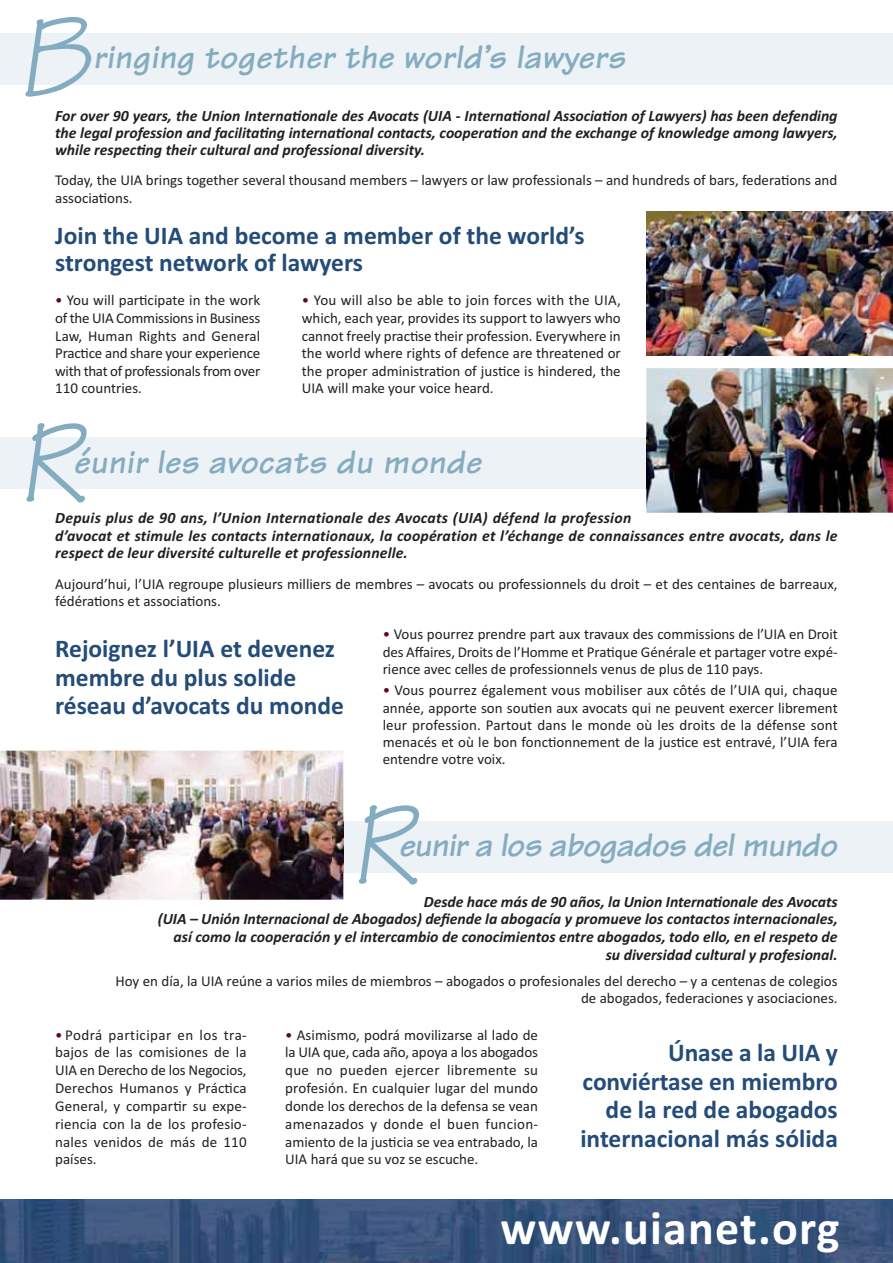
<style>
.page{position:relative;width:893px;height:1263px;background:#fff}
.page>*{position:absolute;margin:0;border:0;box-sizing:border-box;transform-origin:0 0}
.t1{font:italic 120.9px "Tekton";color:#84acc0}
.t2{font:700 48px "Calibri";letter-spacing:.025em;color:#fff}
.t3{font:italic 700 34.5px "Tekton";letter-spacing:.015em;color:#84acc0}
.t4{font:italic 700 34.5px "Tekton";letter-spacing:-.02em;color:#84acc0}
.t5{font:700 25.5px/28.5px "Calibri";color:#234c78}
.t6{font:italic 700 15.75px/17.4px "Calibri";color:#231f20}
.t7{font:15px/17.9px "Calibri";color:#231f20;text-align:justify}
.s1{color:#600528}
</style>
<div class="page">
<div style="left:0;top:438px;width:654px;height:51px;background:#ecf2f5"></div>
<img style="left:0;top:1199px;width:893px;height:64px">
<img style="left:646px;top:211px;width:247px;height:145px">
<img style="left:646px;top:368px;width:247px;height:145px">
<img style="left:646px;top:438px;width:8px;height:51px">
<div style="left:332px;top:822px;width:561px;height:51px;background:#ecf2f5"></div>
<div style="left:0;top:33px;width:893px;height:51px;background:#ecf2f5"></div>
<img style="left:0;top:751px;width:343px;height:149px">
<img style="left:332px;top:822px;width:11px;height:51px">
<h1 class="t1" style="left:17px;top:16px;width:76px">B</h1>
<h3 class="t3" style="left:93px;top:45px;width:533px">ringing together the world’s lawyers</h3>
<p class="t6" style="left:55px;top:108px;width:784px;text-align:justify">For over 90 years, the Union Interna-onale des Avocats (UIA - Interna -onal Associa-on of Lawyers) has been defending the legal profession and facilita-ng interna-onal contacts, coopera-on and the exchange of knowledge among lawyers, while respec-ng their cultural and professional diversity.</p>
<p class="t7" style="left:55px;top:173px;width:783px">Today, the UIA brings together several thousand members – lawyers or law professionals – and hundreds of bars, federa-ons and associa-ons.</p>
<h3 class="t5" style="left:55px;top:224px;width:531px;line-height:27px">Join the UIA and become a member of the world’s strongest network of lawyers</h3>
<p class="t7" style="left:55px;top:293px;width:207px"><span class="s1">•</span> You will par-cipate in the work of the UIA Commissions in Business Law, Human Rights and General Prac-ce and share your experience with that of profes sionals from over 110 countries.</p>
<p class="t7" style="left:302px;top:293px;width:320px"><span class="s1">•</span> You will also be able to join forces with the UIA, which, each year, provides its support to lawyers who cannot freely prac-se their profession. Every where in the world where rights of defence are threatened or the proper administra-on of jus-ce is hindered, the UIA will make your voice heard.</p>
<h1 class="t1" style="left:17px;top:422px;width:71px">R</h1>
<h3 class="t3" style="left:74px;top:450px;width:409px">éunir les avocats du monde</h3>
<p class="t6" style="left:55px;top:511px;width:784px">Depuis plus de 90 ans, l’Union Internationale des Avocats (UIA) défend la profession<br>d’avocat et stimule les contacts internationaux, la coopération et l’échange de connais sances entre avocats, dans le respect de leur diversité culturelle et professionnelle.</p>
<p class="t7" style="left:55px;top:577px;width:784px;line-height:17.2px">Aujourd’hui, l’UIA regroupe plusieurs milliers de membres – avocats ou professionnels du droit – et des centaines de barreaux, fédéra-ons et associa-ons.</p>
<p class="t7" style="left:383px;top:627px;width:457px;line-height:17.2px"><span class="s1">•</span> Vous pourrez prendre part aux travaux des com mis sions de l’UIA en Droit des Affaires, Droits de l’Homme et Pra-que Générale et partager votre expé - rience avec celles de professionnels venus de plus de 110 pays.</p>
<p class="t7" style="left:383px;top:683px;width:456px;line-height:17.2px"><span class="s1">•</span> Vous pourrez également vous mobiliser aux côtés de l’UIA qui, chaque année, apporte son sou-en aux avocats qui ne peuvent exercer librement leur pro fession. Partout dans le monde où les droits de la défense sont menacés et où le bon fonc-onnement de la jus-ce est entravé, l’UIA fera entendre votre voix.</p>
<h3 class="t5" style="left:55px;top:637px;width:290px">Rejoignez l’UIA et devenez membre du plus solide réseau d’avocats du monde</h3>
<h1 class="t1" style="left:349px;top:804px;width:71px">R</h1>
<p class="t6" style="left:158px;top:894px;width:681px;text-align:right">Desde hace más de 90 años, la Union Interna-onale des Avocats<br>(UIA – Unión Internacional de Abogados) defiende la abogacía y promueve los contactos internacionales, así como la cooperación y el inter cambio de conocimientos entre abogados, todo ello, en el respeto de su diversidad cultural y profesional.</p>
<p class="t7" style="left:115px;top:974px;width:724px;line-height:17.2px;text-align:right">Hoy en día, la UIA reúne a varios miles de miembros – abogados o profesionales del derecho – y a centenas de colegios de abogados, federaciones y asociaciones.</p>
<p class="t7" style="left:285px;top:1027px;width:254px"><span class="s1">•</span> Asimismo, podrá movilizarse al lado de la UIA que, cada año, apoya a los abogados que no pueden ejercer libremente su profesión. En cualquier lugar del mundo donde los derechos de la defensa se vean amenazados y donde el buen funcion - amiento de la jus-cia se vea entrabado, la UIA hará que su voz se escuche.</p>
<h3 class="t4" style="left:399px;top:834px;width:439px">eunir a los abogados del mundo</h3>
<p class="t7" style="left:55px;top:1027px;width:193px"><span class="s1">•</span> Podrá participar en los tra - bajos de las comisiones de la UIA en Derecho de los Negocios, Derechos Humanos y Prác-ca General, y compar-r su expe - rien cia con la de los profesio&shy;nales venidos de más de 110 países.</p>
<h3 class="t5" style="left:580px;top:1041px;width:259px;text-align:right">Únase a la UIA y<br>conviér tase en miembro de la red de abogados internacional más sólida</h3>
<h2 class="t2" style="left:501px;top:1211px;width:340px">www.uianet.org</h2>
</div>
